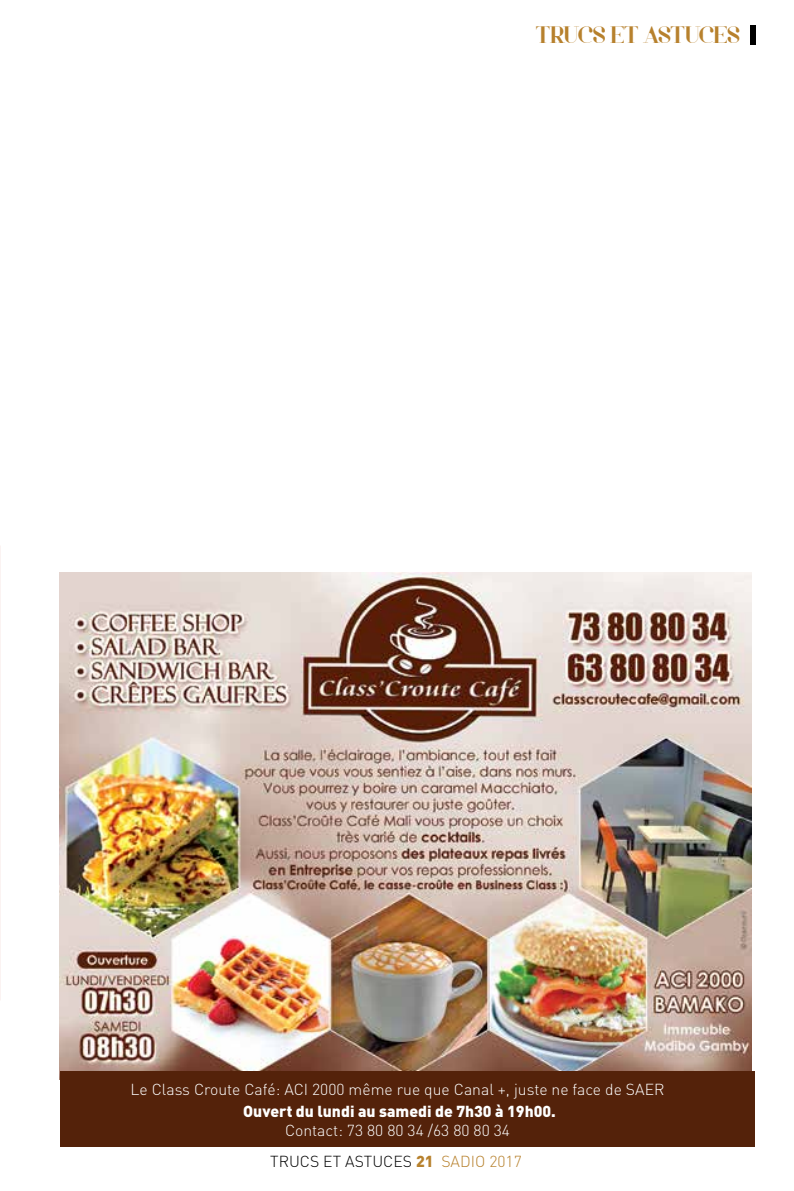
<style>
.page{position:relative;width:794px;height:1191px;background:#fff}
.page>*{position:absolute;margin:0;border:0;box-sizing:border-box;transform-origin:0 0}
.t1{font:24.5px "Voor";color:#b7812d}
.t2{font:300 15.75px "DIN";color:#fff}
.t3{font:900 15.75px "DIN";color:#fff}
.t4{font:300 15.75px "DIN";color:#000}
.s1{font-weight:900;color:#b7812d}
.s2{color:#b7812d}
</style>
<div class="page">
<div style="left:751px;top:25px;width:5px;height:19px;background:#000"></div>
<img style="left:59px;top:573px;width:692px;height:506px">
<div style="left:60px;top:1071px;width:695px;height:75px;background:#54220a"></div>
<h1 class="t1" style="left:536px;top:21px;width:30px">TRUCS</h1>
<h1 class="t1" style="left:610px;top:21px;width:89px">ET ASTUCES</h1>
<p class="t2" style="left:131px;top:1079px;width:506px">Le Class Croute Café: ACI 2000 même rue que Canal +, juste ne face de SAER</p>
<p class="t3" style="left:243px;top:1101px;width:314px">Ouvert du lundi au samedi de 7h30 à 19h00.</p>
<p class="t2" style="left:285px;top:1121px;width:226px">Contact: 73 80 80 34 /63 80 80 34</p>
<p class="t4" style="left:270px;top:1151px;width:253px">TRUCS ET ASTUCES <span class="s1">21</span> <span class="s2">sadio 2017</span></p>
</div>
